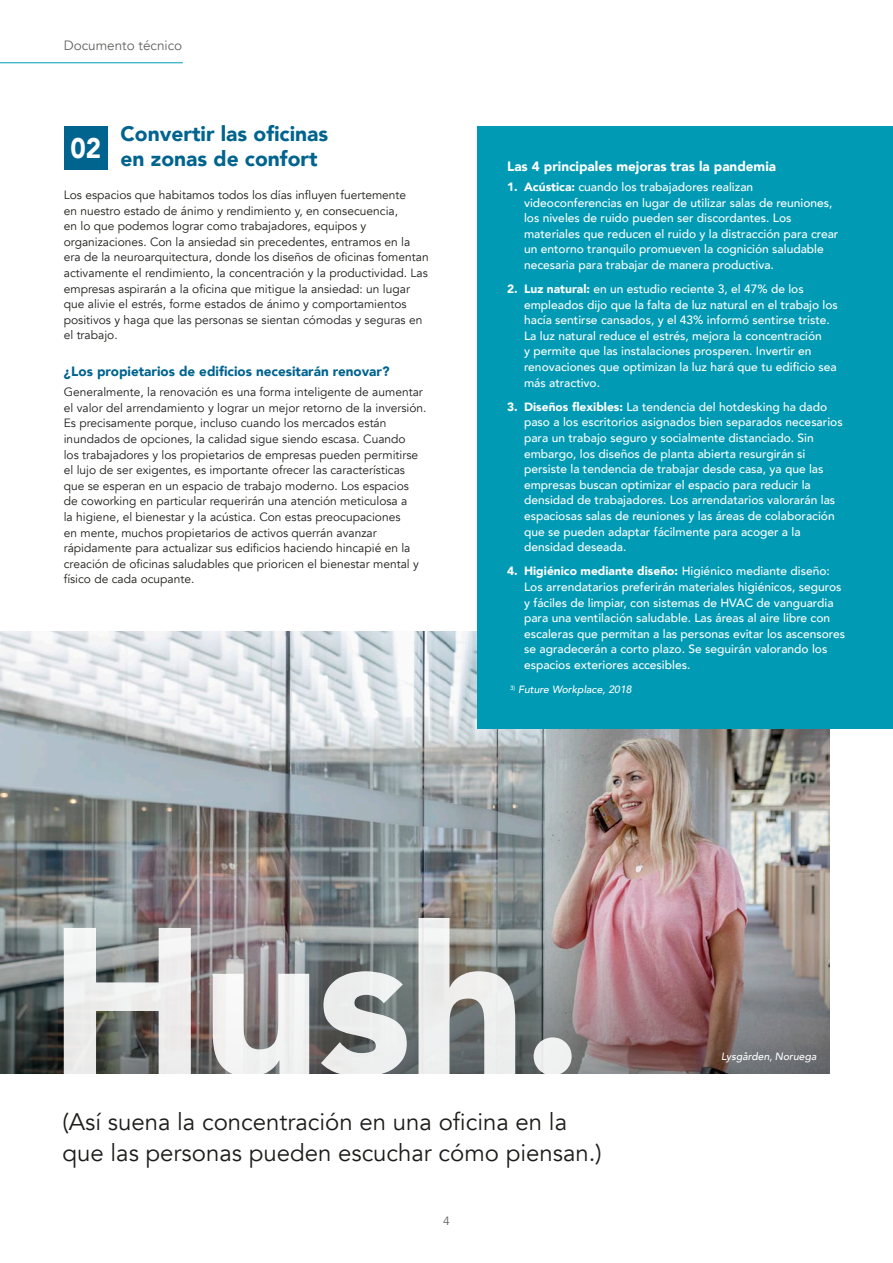
<style>
.page{position:relative;width:893px;height:1263px;background:#fff}
.page>*{position:absolute;margin:0;border:0;box-sizing:border-box;transform-origin:0 0}
.t1{font:900 206.55px "Avenir";color:#fff}
.t2{font:900 28.2px "Avenir";color:#fff;scale:.92 1}
.t3{font:24px/31.2px "Avenir";color:#1d1d1b}
.t4{font:900 21px/25.2px "Avenir";color:#00648f}
.t5{font:900 13.5px "Avenir";color:#00648f}
.t6{font:900 13.5px "Avenir";color:#fff}
.t7{font:13.5px "Avenir";color:#646463}
.t8{font:500 12px/15.6px "Avenir";color:#fff}
.t9{font:12px/15.6px "Avenir";color:#1d1d1b}
.t10{font:12px "Avenir";color:#646463}
.t11{font:italic 500 10.5px "Avenir";color:#fff}
.s1{font-weight:900}
</style>
<div class="page">
<img style="left:0;top:631px;width:829px;height:228px">
<div style="left:64px;top:126px;width:44px;height:44px;background:#00648f"></div>
<img style="left:0;top:859px;width:829px;height:214px">
<div style="left:478px;top:126px;width:415px;height:603px;background:#009ab4"></div>
<hr style="left:0;top:62px;width:183px;height:1px;background:#009ab4">
<p class="t7" style="left:64px;top:38px;width:120px">Documento técnico</p>
<h3 class="t4" style="left:121px;top:121px;width:209px">Convertir las oficinas en zonas de confort</h3>
<p class="t9" style="left:64px;top:187px;width:366px">Los espacios que habitamos todos los días influyen fuertemente<br>en nuestro estado de ánimo y rendimiento y, en consecuencia,<br>en lo que podemos lograr como trabajadores, equipos y organizaciones. Con la ansiedad sin precedentes, entramos en la era de la neuroarquitectura, donde los diseños de oficinas fomentan activamente el rendimiento, la concentración y la productividad. Las empresas aspirarán a la oficina que mitigue la ansiedad: un lugar que alivie el estrés, forme estados de ánimo y comportamientos positivos y haga que las personas se sientan cómodas y seguras en el trabajo.</p>
<p class="t5" style="left:64px;top:360px;width:327px">¿Los propietarios de edificios necesitarán renovar?</p>
<p class="t9" style="left:64px;top:384px;width:364px">Generalmente, la renovación es una forma inteligente de aumentar el valor del arrendamiento y lograr un mejor retorno de la inversión.<br>Es precisamente porque, incluso cuando los mercados están inundados de opciones, la calidad sigue siendo escasa. Cuando<br>los trabajadores y los propietarios de empresas pueden permitirse el lujo de ser exigentes, es importante ofrecer las características que se esperan en un espacio de trabajo moderno. Los espacios<br>de coworking en particular requerirán una atención meticulosa a<br>la higiene, el bienestar y la acústica. Con estas preocupaciones<br>en mente, muchos propietarios de activos querrán avanzar rápidamente para actualizar sus edificios haciendo hincapié en la creación de oficinas saludables que prioricen el bienestar mental y físico de cada ocupante.</p>
<h2 class="t2" style="left:70px;top:124px;width:35px">02</h2>
<p class="t6" style="left:507px;top:155px;width:271px">Las 4 principales mejoras tras la pandemia</p>
<p class="t8" style="left:524px;top:178px;width:316px;text-indent:-17px"><span class="s1">1. Acústica:</span> cuando los trabajadores realizan videoconferencias en lugar de utilizar salas de reuniones, los niveles de ruido pueden ser discordantes. Los materiales que reducen el ruido y la distracción para crear un entorno tranquilo promueven la cognición saludable necesaria para trabajar de manera productiva.</p>
<p class="t8" style="left:524px;top:280px;width:315px;text-indent:-17px"><span class="s1">2. Luz natural:</span> en un estudio reciente 3, el 47% de los empleados dijo que la falta de luz natural en el trabajo los hacía sentirse cansados, y el 43% informó sentirse triste.<br>La luz natural reduce el estrés, mejora la concentración<br>y permite que las instalaciones prosperen. Invertir en renovaciones que optimizan la luz hará que tu edificio sea más atractivo.</p>
<p class="t8" style="left:524px;top:398px;width:320px;text-indent:-17px"><span class="s1">3. Diseños flexibles:</span> La tendencia del hotdesking ha dado paso a los escritorios asignados bien separados necesarios para un trabajo seguro y socialmente distanciado. Sin embargo, los diseños de planta abierta resurgirán si persiste la tendencia de trabajar desde casa, ya que las empresas buscan optimizar el espacio para reducir la densidad de trabajadores. Los arrendatarios valorarán las espaciosas salas de reuniones y las áreas de colaboración que se pueden adaptar fácilmente para acoger a la densidad deseada.</p>
<p class="t8" style="left:524px;top:563px;width:322px;text-indent:-17px"><span class="s1">4. Higiénico mediante diseño:</span> Higiénico mediante diseño:<br>Los arrendatarios preferirán materiales higiénicos, seguros y fáciles de limpiar, con sistemas de HVAC de vanguardia para una ventilación saludable. Las áreas al aire libre con escaleras que permitan a las personas evitar los ascensores se agradecerán a corto plazo. Se seguirán valorando los espacios exteriores accesibles.</p>
<p class="t11" style="left:510px;top:683px;width:123px"><sup>3)</sup> Future Workplace, 2018</p>
<h1 class="t1" style="left:49px;top:825px;width:536px">Hush.</h1>
<h3 class="t3" style="left:62px;top:1106px;width:541px">(Así suena la concentración en una oficina en la que las personas pueden escuchar cómo piensan.)</h3>
<p class="t10" style="left:443px;top:1213px;width:8px">4</p>
<p class="t11" style="left:721px;top:1050px;width:97px">Lysgården, Noruega</p>
</div>
